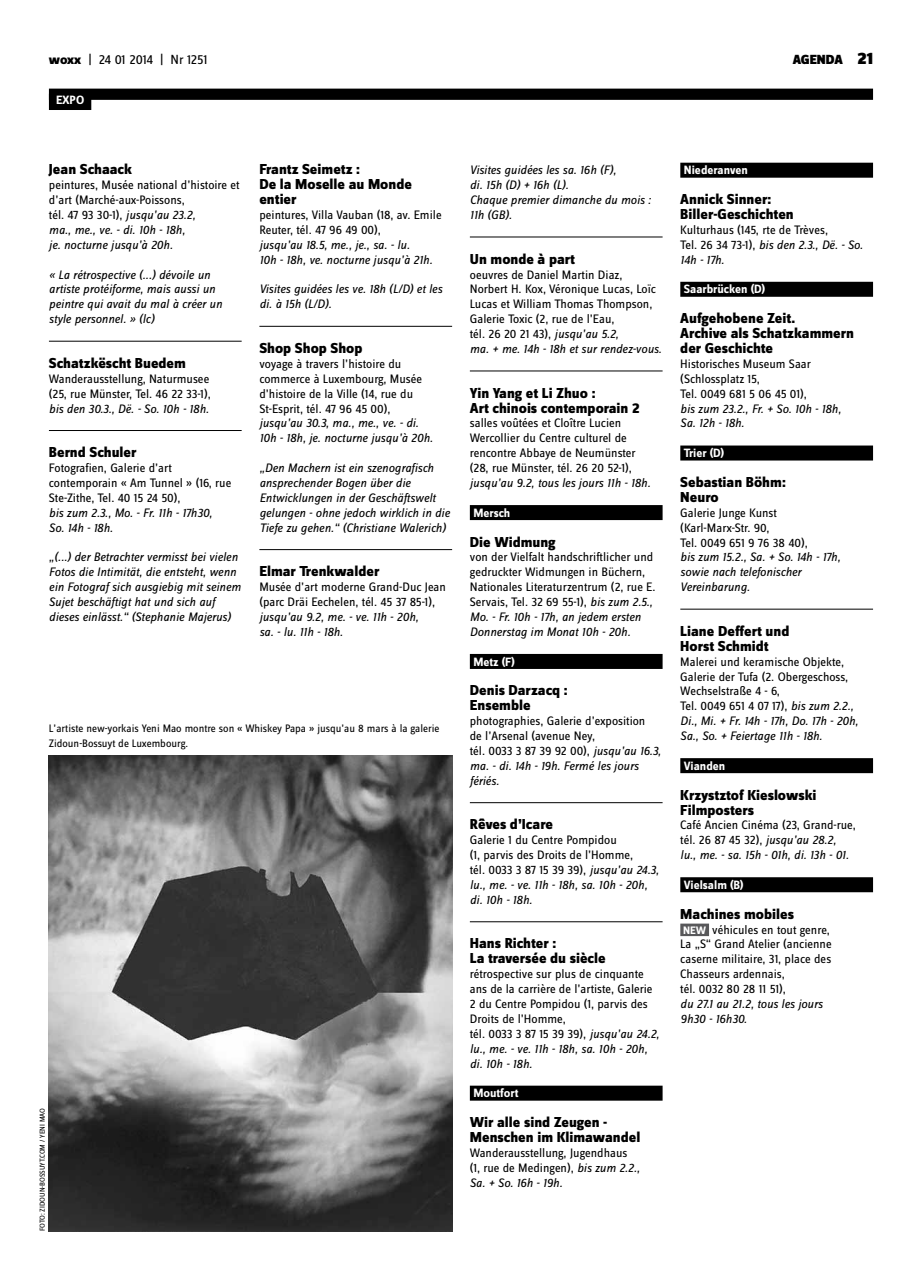
<style>
.page{position:relative;width:922px;height:1276px;background:#fff}
.page>*{position:absolute;margin:0;border:0;box-sizing:border-box;transform-origin:0 0}
.t1{font:800 15px/14.9px "Zine Sans Dis";color:#000}
.t2{font:13.75px "Zine Sans Dis";letter-spacing:-.01em;color:#000}
.t3{font:900 13.75px "Zine Sans Dis";color:#000}
.t4{font:12.75px/14.9px "Zine Sans Dis";color:#000}
.t5{font:italic 12.75px/14.9px "Zine Sans Dis";color:#000}
.t6{font:700 12.5px "Zine Sans Dis";color:#fff}
.t7{font:11.25px/14.9px "Zine Sans Dis";color:#000}
.t8{font:7.5px "Zine Sans Dis";letter-spacing:-.005em;color:#000}
.s1{font-weight:800}
.s2{font-size:17.5px}
.s3{font-style:italic}
.s4{font-weight:700;font-size:11.25px;color:#fff}
</style>
<div class="page">
<hr style="left:49px;top:341px;width:192px;height:1px;background:#000">
<hr style="left:49px;top:430px;width:192px;height:1px;background:#000">
<hr style="left:259px;top:326px;width:193px;height:1px;background:#000">
<hr style="left:259px;top:549px;width:193px;height:1px;background:#000">
<hr style="left:469px;top:237px;width:193px;height:1px;background:#000">
<hr style="left:469px;top:371px;width:193px;height:1px;background:#000">
<div style="left:469px;top:505px;width:193px;height:15px;background:#000"></div>
<div style="left:469px;top:654px;width:193px;height:15px;background:#000"></div>
<hr style="left:469px;top:802px;width:193px;height:1px;background:#000">
<hr style="left:469px;top:921px;width:193px;height:1px;background:#000">
<div style="left:469px;top:1085px;width:193px;height:15px;background:#000"></div>
<div style="left:680px;top:163px;width:192px;height:15px;background:#000"></div>
<div style="left:680px;top:282px;width:192px;height:15px;background:#000"></div>
<div style="left:680px;top:445px;width:192px;height:15px;background:#000"></div>
<hr style="left:680px;top:609px;width:192px;height:1px;background:#000">
<div style="left:680px;top:758px;width:192px;height:15px;background:#000"></div>
<div style="left:680px;top:877px;width:192px;height:15px;background:#000"></div>
<div style="left:680px;top:923px;width:28px;height:13px;background:#58585a"></div>
<div style="left:49px;top:89px;width:823px;height:11px;background:#000"></div>
<div style="left:49px;top:94px;width:42px;height:16px;background:#000"></div>
<img style="left:49px;top:755px;width:403px;height:476px">
<p class="t2" style="left:49px;top:53px;width:160px"><span class="s1">woxx</span> | 24 01 2014 | Nr 1251</p>
<p class="t3" style="left:792px;top:53px;width:82px">AGENDA <span class="s2">21</span></p>
<p class="t6" style="left:56px;top:93px;width:30px">EXPO</p>
<p class="t1" style="left:49px;top:163px;width:85px">Jean Schaack</p>
<p class="t4" style="left:49px;top:178px;width:192px">peintures, Musée national d’histoire et d’art (Marché-aux-Poissons,<br>tél. 47 93 30-1), <span class="s3">jusqu’au 23.2,<br>ma., me., ve. - di. 10h - 18h,<br>je. nocturne jusqu’à 20h.</span></p>
<p class="t5" style="left:49px;top:267px;width:175px">« La rétrospective (...) dévoile un artiste protéiforme, mais aussi un peintre qui avait du mal à créer un style personnel. » (lc)</p>
<p class="t1" style="left:49px;top:356px;width:139px">Schatzkëscht Buedem</p>
<p class="t4" style="left:49px;top:372px;width:163px">Wanderausstellung, Naturmusee (25, rue Münster, Tel. 46 22 33-1),</p>
<p class="t5" style="left:49px;top:401px;width:161px">bis den 30.3., Dë. - So. 10h - 18h.</p>
<p class="t1" style="left:49px;top:446px;width:89px">Bernd Schuler</p>
<p class="t4" style="left:49px;top:461px;width:184px">Fotografien, Galerie d’art contemporain « Am Tunnel » (16, rue<br>Ste-Zithe, Tel. 40 15 24 50),</p>
<p class="t5" style="left:49px;top:505px;width:165px">bis zum 2.3., Mo. - Fr. 11h - 17h30,<br>So. 14h - 18h.</p>
<p class="t5" style="left:49px;top:550px;width:193px">„(...) der Betrachter vermisst bei vielen Fotos die Intimität, die entsteht, wenn ein Fotograf sich ausgiebig mit seinem Sujet beschäftigt hat und sich auf dieses einlässt.“ (Stephanie Majerus)</p>
<p class="t1" style="left:259px;top:163px;width:154px">Frantz Seimetz :<br>De la Moselle au Monde entier</p>
<p class="t4" style="left:259px;top:208px;width:184px">peintures, Villa Vauban (18, av. Emile<br>Reuter, tél. 47 96 49 00),</p>
<p class="t5" style="left:259px;top:237px;width:174px">jusqu’au 18.5, me., je., sa. - lu.<br>10h - 18h, ve. nocturne jusqu’à 21h.</p>
<p class="t5" style="left:259px;top:282px;width:184px">Visites guidées les ve. 18h (L/D) et les di. à 15h (L/D).</p>
<p class="t1" style="left:259px;top:341px;width:105px">Shop Shop Shop</p>
<p class="t4" style="left:259px;top:357px;width:164px">voyage à travers l’histoire du commerce à Luxembourg, Musée d’histoire de la Ville (14, rue du<br>St-Esprit, tél. 47 96 45 00),</p>
<p class="t5" style="left:259px;top:416px;width:175px">jusqu’au 30.3, ma., me., ve. - di.<br>10h - 18h, je. nocturne jusqu’à 20h.</p>
<p class="t5" style="left:259px;top:460px;width:192px">„Den Machern ist ein szenografisch ansprechender Bogen über die Entwicklungen in der Geschäftswelt gelungen - ohne jedoch wirklich in die Tiefe zu gehen.“ (Christiane Walerich)</p>
<p class="t1" style="left:259px;top:565px;width:121px">Elmar Trenkwalder</p>
<p class="t4" style="left:259px;top:580px;width:188px">Musée d’art moderne Grand-Duc Jean (parc Dräi Eechelen, tél. 45 37 85-1),</p>
<p class="t5" style="left:259px;top:609px;width:161px">jusqu’au 9.2, me. - ve. 11h - 20h, sa. - lu. 11h - 18h.</p>
<p class="t7" style="left:49px;top:721px;width:392px">L’artiste new-yorkais Yeni Mao montre son « Whiskey Papa » jusqu’au 8 mars à la galerie<br>Zidoun-Bossuyt de Luxembourg.</p>
<p class="t8" style="left:38px;top:1231px;width:123px;rotate:-90deg">Foto: zidoun -bossuyt.com / Yeni MAo</p>
<p class="t5" style="left:469px;top:163px;width:182px">Visites guidées les sa. 16h (F),<br>di. 15h (D) + 16h (L).<br>Chaque premier dimanche du mois :<br>11h (GB).</p>
<p class="t1" style="left:469px;top:252px;width:107px">Un monde à part</p>
<p class="t4" style="left:469px;top:268px;width:193px">oeuvres de Daniel Martin Diaz, Norbert H. Kox, Véronique Lucas, Loïc Lucas et William Thomas Thompson, Galerie Toxic (2, rue de l’Eau,<br>tél. 26 20 21 43), <span class="s3">jusqu’au 5.2,<br>ma. + me. 14h - 18h et sur rendez-vous.</span></p>
<p class="t1" style="left:469px;top:386px;width:171px">Yin Yang et Li Zhuo :<br>Art chinois contemporain 2</p>
<p class="t4" style="left:469px;top:416px;width:167px">salles voûtées et Cloître Lucien Wercollier du Centre culturel de rencontre Abbaye de Neumünster (28, rue Münster, tél. 26 20 52-1),</p>
<p class="t5" style="left:469px;top:475px;width:182px">jusqu’au 9.2, tous les jours 11h - 18h.</p>
<p class="t6" style="left:473px;top:506px;width:38px">Mersch</p>
<p class="t1" style="left:469px;top:535px;width:87px">Die Widmung</p>
<p class="t4" style="left:469px;top:550px;width:187px">von der Vielfalt handschriftlicher und gedruckter Widmungen in Büchern, Nationales Literaturzentrum (2, rue E.<br>Servais, Tel. 32 69 55-1), <span class="s3">bis zum 2.5., Mo. - Fr. 10h - 17h, an jedem ersten Donnerstag im Monat 10h - 20h.</span></p>
<p class="t6" style="left:473px;top:655px;width:43px">Metz (F)</p>
<p class="t1" style="left:469px;top:684px;width:99px">Denis Darzacq :<br>Ensemble</p>
<p class="t4" style="left:469px;top:714px;width:192px">photographies, Galerie d’exposition<br>de l’Arsenal (avenue Ney,<br>tél. 0033 3 87 39 92 00), <span class="s3">jusqu’au 16.3, ma. - di. 14h - 19h. Fermé les jours fériés.</span></p>
<p class="t1" style="left:469px;top:818px;width:85px">Rêves d’Icare</p>
<p class="t4" style="left:469px;top:833px;width:190px">Galerie 1 du Centre Pompidou<br>(1, parvis des Droits de l’Homme,<br>tél. 0033 3 87 15 39 39), <span class="s3">jusqu’au 24.3, lu., me. - ve. 11h - 18h, sa. 10h - 20h, di. 10h - 18h.</span></p>
<p class="t1" style="left:469px;top:937px;width:137px">Hans Richter :<br>La traversée du siècle</p>
<p class="t4" style="left:469px;top:967px;width:191px">rétrospective sur plus de cinquante ans de la carrière de l’artiste, Galerie<br>2 du Centre Pompidou (1, parvis des<br>Droits de l’Homme,<br>tél. 0033 3 87 15 39 39), <span class="s3">jusqu’au 24.2, lu., me. - ve. 11h - 18h, sa. 10h - 20h, di. 10h - 18h.</span></p>
<p class="t6" style="left:473px;top:1086px;width:46px">Moutfort</p>
<p class="t1" style="left:469px;top:1115px;width:172px">Wir alle sind Zeugen -<br>Menschen im Klimawandel</p>
<p class="t4" style="left:469px;top:1146px;width:171px">Wanderausstellung, Jugendhaus (1, rue de Medingen), <span class="s3">bis zum 2.2.,<br>Sa. + So. 16h - 19h.</span></p>
<p class="t6" style="left:683px;top:164px;width:65px">Niederanven</p>
<p class="t1" style="left:680px;top:193px;width:115px">Annick Sinner:<br>Biller-Geschichten</p>
<p class="t4" style="left:680px;top:223px;width:184px">Kulturhaus (145, rte de Trèves,<br>Tel. 26 34 73-1), <span class="s3">bis den 2.3., Dë. - So.<br>14h - 17h.</span></p>
<p class="t6" style="left:683px;top:283px;width:83px">Saarbrücken (D)</p>
<p class="t1" style="left:680px;top:312px;width:175px">Aufgehobene Zeit.<br>Archive als Schatzkammern der Geschichte</p>
<p class="t4" style="left:680px;top:357px;width:132px">Historisches Museum Saar (Schlossplatz 15,<br>Tel. 0049 681 5 06 45 01),</p>
<p class="t5" style="left:680px;top:401px;width:162px">bis zum 23.2., Fr. + So. 10h - 18h,<br>Sa. 12h - 18h.</p>
<p class="t6" style="left:683px;top:446px;width:42px">Trier (D)</p>
<p class="t1" style="left:680px;top:475px;width:107px">Sebastian Böhm:<br>Neuro</p>
<p class="t4" style="left:680px;top:506px;width:129px">Galerie Junge Kunst (Karl-Marx-Str. 90,<br>Tel. 0049 651 9 76 38 40),</p>
<p class="t5" style="left:680px;top:550px;width:161px">bis zum 15.2., Sa. + So. 14h - 17h, sowie nach telefonischer<br>Vereinbarung.</p>
<p class="t1" style="left:680px;top:624px;width:110px">Liane Deffert und<br>Horst Schmidt</p>
<p class="t4" style="left:680px;top:655px;width:179px">Malerei und keramische Objekte,<br>Galerie der Tufa (2. Obergeschoss,<br>Wechselstraße 4 - 6,<br>Tel. 0049 651 4 07 17), <span class="s3">bis zum 2.2.,<br>Di., Mi. + Fr. 14h - 17h, Do. 17h - 20h,<br>Sa., So. + Feiertage 11h - 18h.</span></p>
<p class="t6" style="left:683px;top:759px;width:43px">Vianden</p>
<p class="t1" style="left:680px;top:788px;width:138px">Krzystztof Kieslowski<br>Filmposters</p>
<p class="t4" style="left:680px;top:818px;width:177px">Café Ancien Cinéma (23, Grand-rue, tél. 26 87 45 32), <span class="s3">jusqu’au 28.2,<br>lu., me. - sa. 15h - 01h, di. 13h - 01.</span></p>
<p class="t6" style="left:683px;top:878px;width:61px">Vielsalm (B)</p>
<p class="t1" style="left:680px;top:907px;width:115px">Machines mobiles</p>
<p class="t4" style="left:680px;top:922px;width:153px"><span class="s4">NEW</span> véhicules en tout genre,<br>La „S“ Grand Atelier (ancienne caserne militaire, 31, place des<br>Chasseurs ardennais,<br>tél. 0032 80 28 11 51),</p>
<p class="t5" style="left:680px;top:996px;width:144px">du 27.1 au 21.2, tous les jours<br>9h30 - 16h30.</p>
</div>
